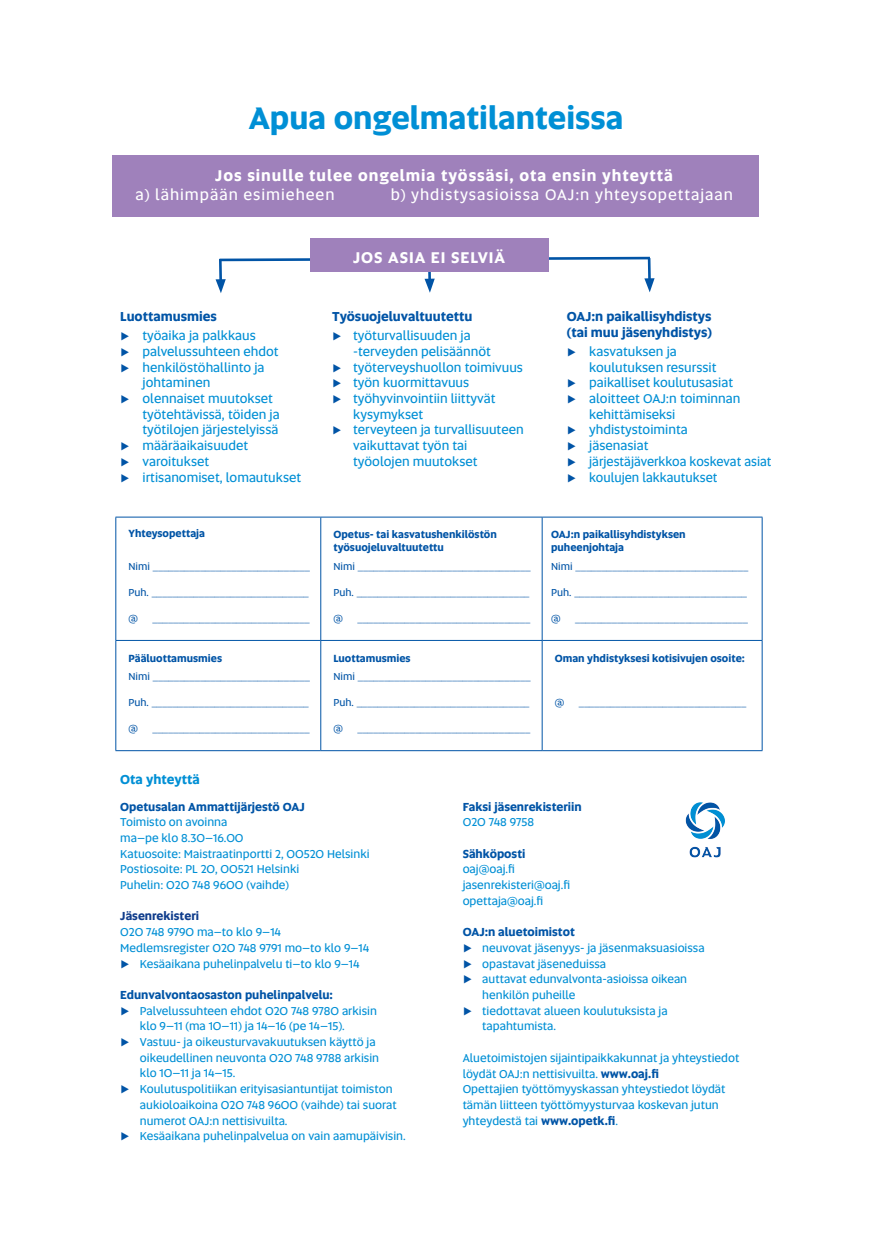
<style>
.page{position:relative;width:874px;height:1241px;background:#fff}
.page>*{position:absolute;margin:0;border:0;box-sizing:border-box;transform-origin:0 0}
.t1{font:700 31.32px "Altis";color:#008fd5}
.t2{font:700 15.75px/18.4px "Altis";letter-spacing:.06em;color:#fff}
.t3{font:15.75px "Altis";letter-spacing:.06em;color:#fff}
.t4{font:13.12px/19.4px "Altis";color:#008fd5}
.t5{font:700 13.12px/19.4px "Altis";color:#0154a6}
.t6{font:700 13.12px "Altis";color:#008fd5}
.t7{font:11.72px/15.8px "Altis";color:#008fd5}
.t8{font:700 11.72px/15.8px "Altis";color:#0154a6}
.t9{font:10.5px/18.4px "Helvetica Neue LT Std";color:#0154a6}
.t10{font:700 10.5px/13.1px "Altis";color:#0154a6}
.t11{font:10.5px "Altis";color:#0154a6}
.s1{font-weight:400}
.s2{font-weight:700;color:#0154a6}
.s3{color:#0154a6}
.s4{font-family:"Altis"}
.s5{font-family:"Altis";font-weight:700}
.s6{font-weight:400;color:#008fd5}
.s7{font-weight:700;color:#103d8c}
.s8{font-size:13.12px;color:#0154a6}
</style>
<div class="page">
<svg style="left:219px;top:255px;width:432px;height:7px"></svg>
<hr style="left:219px;top:259px;width:3px;height:25px;background:#0154a6">
<svg style="left:215px;top:279px;width:11px;height:14px"></svg>
<hr style="left:428px;top:258px;width:3px;height:25px;background:#0154a6">
<svg style="left:424px;top:278px;width:10px;height:15px"></svg>
<hr style="left:647px;top:258px;width:3px;height:25px;background:#0154a6">
<svg style="left:644px;top:278px;width:10px;height:14px"></svg>
<div style="left:310px;top:238px;width:238px;height:33px;background:#9f81bb"></div>
<div style="left:112px;top:155px;width:646px;height:61px;background:#9f81bb"></div>
<hr style="left:115px;top:516px;width:205px;height:1px;background:#0154a6">
<hr style="left:115px;top:517px;width:1px;height:123px;background:#0154a6">
<hr style="left:320px;top:516px;width:222px;height:1px;background:#0154a6">
<hr style="left:320px;top:517px;width:1px;height:123px;background:#0154a6">
<hr style="left:542px;top:516px;width:220px;height:1px;background:#0154a6">
<hr style="left:541px;top:517px;width:1px;height:123px;background:#0154a6">
<hr style="left:761px;top:517px;width:1px;height:123px;background:#0154a6">
<hr style="left:115px;top:640px;width:205px;height:1px;background:#0154a6">
<hr style="left:115px;top:640px;width:1px;height:110px;background:#0154a6">
<hr style="left:320px;top:640px;width:222px;height:1px;background:#0154a6">
<hr style="left:320px;top:640px;width:1px;height:110px;background:#0154a6">
<hr style="left:542px;top:640px;width:220px;height:1px;background:#0154a6">
<hr style="left:541px;top:640px;width:1px;height:110px;background:#0154a6">
<hr style="left:761px;top:640px;width:1px;height:110px;background:#0154a6">
<hr style="left:115px;top:750px;width:205px;height:1px;background:#0154a6">
<hr style="left:320px;top:750px;width:222px;height:1px;background:#0154a6">
<hr style="left:542px;top:750px;width:220px;height:1px;background:#0154a6">
<img style="left:685px;top:802px;width:40px;height:56px">
<p class="t1" style="left:248px;top:94px;width:376px">Apua ongelmatilanteissa</p>
<p class="t2" style="left:135px;top:166px;width:538px;text-indent:80px">Jos sinulle tulee ongelmia työssäsi, ota ensin yhteyttä <span class="s1">a) lähimpään esimieheen</span></p>
<p class="t3" style="left:390px;top:183px;width:343px">b) yhdistysasioissa OAJ:n yhteysopettajaan</p>
<p class="t4" style="left:120px;top:306px;width:137px"><span class="s2">Luottamusmies<br></span><span class="s3">⊲</span> työaika ja palkkaus</p>
<p class="t4" style="left:120px;top:341px;width:160px"><span class="s3">⊲</span> palvelussuhteen ehdot</p>
<p class="t4" style="left:120px;top:357px;width:146px"><span class="s3">⊲</span> henkilöstöhallinto ja</p>
<p class="t4" style="left:142px;top:372px;width:69px">johtaminen</p>
<p class="t4" style="left:120px;top:388px;width:154px"><span class="s3">⊲</span> olennaiset muutokset</p>
<p class="t4" style="left:142px;top:404px;width:138px">työtehtävissä, töiden ja</p>
<p class="t4" style="left:142px;top:419px;width:137px">työtilojen järjestelyissä</p>
<p class="t4" style="left:120px;top:435px;width:129px"><span class="s3">⊲</span> määräaikaisuudet</p>
<p class="t4" style="left:120px;top:451px;width:90px"><span class="s3">⊲</span> varoitukset</p>
<p class="t4" style="left:120px;top:466px;width:182px"><span class="s3">⊲</span> irtisanomiset, lomautukset</p>
<p class="t10" style="left:128px;top:526px;width:78px">Yhteysopettaja</p>
<p class="t9" style="left:128px;top:556px;width:183px"><span class="s4">Nimi</span> ______________________________</p>
<p class="t9" style="left:128px;top:582px;width:182px"><span class="s4">Puh.</span> ______________________________</p>
<p class="t11" style="left:128px;top:611px;width:11px">@</p>
<p class="t9" style="left:152px;top:609px;width:158px">______________________________</p>
<p class="t9" style="left:128px;top:648px;width:183px"><span class="s5">Pääluottamusmies<br></span><span class="s4">Nimi</span> ______________________________</p>
<p class="t9" style="left:128px;top:693px;width:182px"><span class="s4">Puh.</span> ______________________________</p>
<p class="t11" style="left:128px;top:721px;width:11px">@</p>
<p class="t9" style="left:152px;top:719px;width:158px">______________________________</p>
<p class="t2" style="left:353px;top:247px;width:154px">JOS ASIA EI SELVIÄ</p>
<p class="t5" style="left:332px;top:306px;width:142px">Työsuojeluvaltuutettu <span class="s1">⊲</span> <span class="s6">työturvallisuuden ja</span></p>
<p class="t4" style="left:353px;top:341px;width:139px">-terveyden pelisäännöt</p>
<p class="t4" style="left:332px;top:357px;width:192px"><span class="s3">⊲</span> työterveyshuollon toimivuus</p>
<p class="t4" style="left:332px;top:372px;width:138px"><span class="s3">⊲</span> työn kuormittavuus</p>
<p class="t4" style="left:332px;top:388px;width:165px"><span class="s3">⊲</span> työhyvinvointiin liittyvät</p>
<p class="t4" style="left:353px;top:404px;width:72px">kysymykset</p>
<p class="t4" style="left:332px;top:419px;width:193px"><span class="s3">⊲</span> terveyteen ja turvallisuuteen</p>
<p class="t4" style="left:353px;top:435px;width:116px">vaikuttavat työn tai</p>
<p class="t4" style="left:353px;top:451px;width:126px">työolojen muutokset</p>
<p class="t10" style="left:333px;top:527px;width:165px">Opetus- tai kasvatushenkilöstön työsuojeluvaltuutettu</p>
<p class="t9" style="left:333px;top:556px;width:199px"><span class="s4">Nimi</span> _________________________________</p>
<p class="t9" style="left:333px;top:582px;width:197px"><span class="s4">Puh.</span> _________________________________</p>
<p class="t11" style="left:333px;top:611px;width:11px">@</p>
<p class="t9" style="left:357px;top:609px;width:174px">_________________________________</p>
<p class="t9" style="left:333px;top:648px;width:199px"><span class="s5">Luottamusmies<br></span><span class="s4">Nimi</span> _________________________________</p>
<p class="t9" style="left:333px;top:693px;width:197px"><span class="s4">Puh.</span> _________________________________</p>
<p class="t11" style="left:333px;top:721px;width:11px">@</p>
<p class="t9" style="left:357px;top:719px;width:174px">_________________________________</p>
<p class="t5" style="left:566px;top:307px;width:146px;line-height:15.8px">OAJ:n paikallisyhdistys (tai muu jäsenyhdistys)</p>
<p class="t4" style="left:566px;top:341px;width:111px"><span class="s3">⊲</span> kasvatuksen ja</p>
<p class="t4" style="left:589px;top:357px;width:129px">koulutuksen resurssit</p>
<p class="t4" style="left:566px;top:372px;width:168px"><span class="s3">⊲</span> paikalliset koulutusasiat</p>
<p class="t4" style="left:566px;top:388px;width:175px"><span class="s3">⊲</span> aloitteet OAJ:n toiminnan</p>
<p class="t4" style="left:589px;top:404px;width:88px">kehittämiseksi</p>
<p class="t4" style="left:566px;top:419px;width:122px"><span class="s3">⊲</span> yhdistystoiminta</p>
<p class="t4" style="left:566px;top:435px;width:83px"><span class="s3">⊲</span> jäsenasiat</p>
<p class="t4" style="left:566px;top:451px;width:206px"><span class="s3">⊲</span> järjestäjäverkkoa koskevat asiat</p>
<p class="t4" style="left:566px;top:466px;width:152px"><span class="s3">⊲</span> koulujen lakkautukset</p>
<p class="t10" style="left:551px;top:527px;width:136px">OAJ:n paikallisyhdistyksen puheenjohtaja</p>
<p class="t9" style="left:551px;top:556px;width:199px"><span class="s4">Nimi</span> _________________________________</p>
<p class="t9" style="left:551px;top:582px;width:197px"><span class="s4">Puh.</span> _________________________________</p>
<p class="t11" style="left:551px;top:611px;width:11px">@</p>
<p class="t9" style="left:575px;top:609px;width:174px">_________________________________</p>
<p class="t10" style="left:554px;top:650px;width:191px">Oman yhdistyksesi kotisivujen osoite:</p>
<p class="t11" style="left:554px;top:695px;width:11px">@</p>
<p class="t9" style="left:578px;top:693px;width:169px">________________________________</p>
<p class="t6" style="left:120px;top:769px;width:81px">Ota yhteyttä</p>
<p class="t7" style="left:120px;top:798px;width:251px"><span class="s2">Opetusalan Ammattijärjestö OAJ<br></span>Toimisto on avoinna<br>ma–pe klo 8.30–16.00<br>Katuosoite: Maistraatinportti 2, 00520 Helsinki<br>Postiosoite: PL 20, 00521 Helsinki<br>Puhelin: 020 748 9600 (vaihde)</p>
<p class="t7" style="left:120px;top:907px;width:250px"><span class="s7">Jäsenrekisteri<br></span>020 748 9790 ma–to klo 9–14<br>Medlemsregister 020 748 9791 mo–to klo 9–14 <span class="s8">⊲</span> Kesäaikana puhelinpalvelu ti–to klo 9–14</p>
<p class="t8" style="left:120px;top:986px;width:214px">Edunvalvontaosaston puhelinpalvelu:</p>
<p class="t7" style="left:120px;top:1002px;width:258px"><span class="s8">⊲</span> Palvelussuhteen ehdot 020 748 9780 arkisin</p>
<p class="t7" style="left:140px;top:1017px;width:206px">klo 9–11 (ma 10–11) ja 14–16 (pe 14–15).</p>
<p class="t7" style="left:120px;top:1033px;width:257px"><span class="s8">⊲</span> Vastuu- ja oikeusturvavakuutuksen käyttö ja</p>
<p class="t7" style="left:140px;top:1049px;width:240px">oikeudellinen neuvonta 020 748 9788 arkisin</p>
<p class="t7" style="left:140px;top:1064px;width:97px">klo 10–11 ja 14–15.</p>
<p class="t7" style="left:120px;top:1080px;width:273px"><span class="s8">⊲</span> Koulutuspolitiikan erityisasiantuntijat toimiston</p>
<p class="t7" style="left:140px;top:1096px;width:258px">aukioloaikoina 020 748 9600 (vaihde) tai suorat</p>
<p class="t7" style="left:140px;top:1111px;width:149px">numerot OAJ:n nettisivuilta.</p>
<p class="t7" style="left:120px;top:1127px;width:287px"><span class="s8">⊲</span> Kesäaikana puhelinpalvelua on vain aamupäivisin.</p>
<p class="t8" style="left:462px;top:797px;width:120px">Faksi jäsenrekisteriin<br><span class="s6">020 748 9758</span></p>
<p class="t7" style="left:462px;top:845px;width:109px"><span class="s2">Sähköposti </span>oaj@oaj.fi jasenrekisteri@oaj.fi opettaja@oaj.fi</p>
<p class="t8" style="left:462px;top:923px;width:114px">OAJ:n aluetoimistot</p>
<p class="t7" style="left:462px;top:939px;width:243px"><span class="s8">⊲</span> neuvovat jäsenyys- ja jäsenmaksuasioissa</p>
<p class="t7" style="left:462px;top:955px;width:145px"><span class="s8">⊲</span> opastavat jäseneduissa</p>
<p class="t7" style="left:462px;top:970px;width:226px"><span class="s8">⊲</span> auttavat edunvalvonta-asioissa oikean</p>
<p class="t7" style="left:482px;top:986px;width:95px">henkilön puheille</p>
<p class="t7" style="left:462px;top:1002px;width:206px"><span class="s8">⊲</span> tiedottavat alueen koulutuksista ja</p>
<p class="t7" style="left:482px;top:1017px;width:75px">tapahtumista.</p>
<p class="t7" style="left:462px;top:1049px;width:278px">Aluetoimistojen sijaintipaikkakunnat ja yhteystiedot löydät OAJ:n nettisivuilta. <span class="s2">www.oaj.fi<br></span>Opettajien työttömyyskassan yhteystiedot löydät tämän liitteen työttömyysturvaa koskevan jutun yhteydestä tai <span class="s2">www.opetk.fi</span>.</p>
</div>
